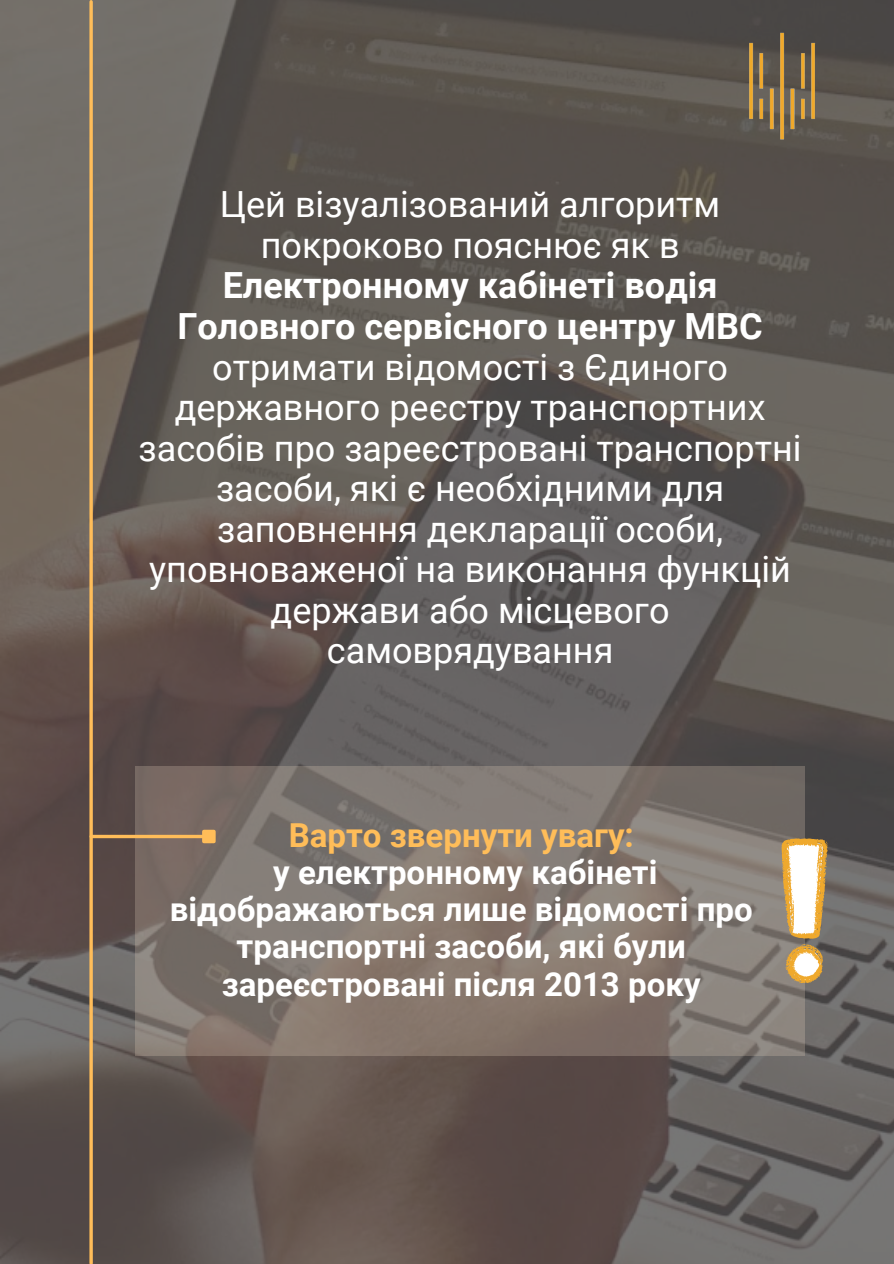
<style>
.page{position:relative;width:894px;height:1264px;background:#fff}
.page>*{position:absolute;margin:0;border:0;box-sizing:border-box;transform-origin:0 0}
.t1{font:36px/40.5px "Roboto";color:#fff;text-align:center}
.t2{font:700 33px/37.2px "Roboto";color:#fff;text-align:center}
.t3{font:700 33px "Roboto";color:#ffbd59}
.s1{font-weight:700}
</style>
<div class="page">
<img style="left:0;top:0;width:893px;height:1263px">
<svg style="left:136px;top:766px;width:668px;height:289px;background:#827770"></svg>
<svg style="left:781px;top:838px;width:46px;height:145px"></svg>
<svg style="left:89px;top:2px;width:4px;height:1261px;background:#e7ad58"></svg>
<img style="left:706px;top:11px;width:151px;height:151px">
<svg style="left:91px;top:834px;width:111px;height:4px"></svg>
<div style="left:204px;top:831px;width:10px;height:10px;background:#ffbd59"></div>
<div style="left:202px;top:829px;width:13px;height:14px;border:3px solid #ffbd59"></div>
<p class="t1" style="left:138px;top:185px;width:664px">Цей візуалізований алгоритм покроково пояснює як в<br><span class="s1">Електронному кабінеті водія<br>Головного сервісного центру МВС </span>отримати відомості з Єдиного державного реєстру транспортних засобів про зареєстровані транспортні засоби, які є необхідними для заповнення декларації особи, уповноваженої на виконання функцій держави або місцевого самоврядування</p>
<p class="t3" style="left:288px;top:816px;width:346px">Варто звернути увагу:</p>
<p class="t2" style="left:170px;top:854px;width:584px">у електронному кабінеті відображаються лише відомості про транспортні засоби, які були зареєстровані після 2013 року</p>
</div>
